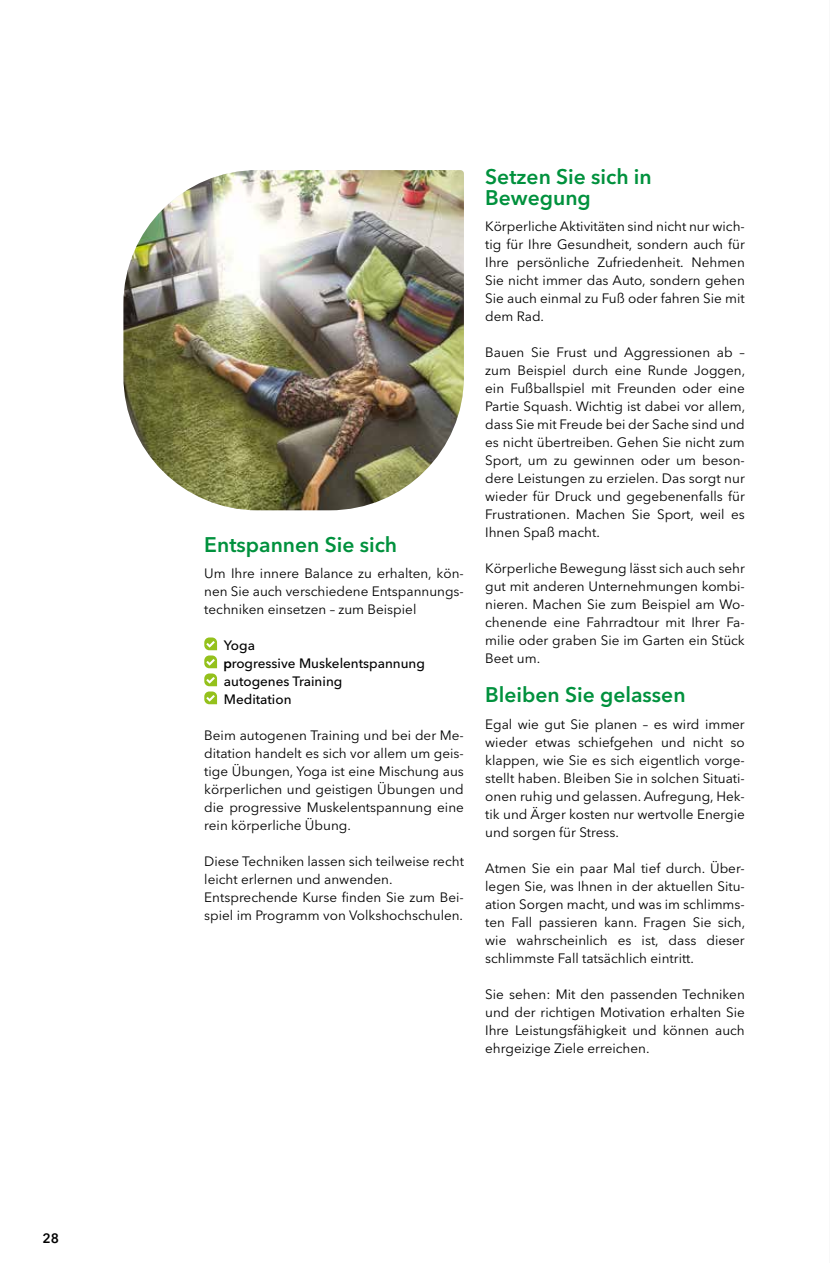
<style>
.page{position:relative;width:830px;height:1263px;background:#fff}
.page>*{position:absolute;margin:0;border:0;box-sizing:border-box;transform-origin:0 0}
.t1{font:600 21px/21px "Avenir Next LT Pro";color:#00913d}
.t2{font:13.5px/18px "Avenir Next LT Pro";color:#000;text-align:justify}
.t3{font:500 13.5px/18px "Avenir Next LT Pro";color:#000}
.t4{font:600 13.5px "Avenir Next LT Pro";color:#000}
.s1{font-weight:600}
</style>
<div class="page">
<svg style="left:204px;top:637px;width:13px;height:67px"></svg>
<img style="left:123px;top:170px;width:340px;height:340px">
<hr style="left:828px;top:0;width:1px;height:1263px;background:#f6f6f6">
<p class="t4" style="left:43px;top:1230px;width:18px">28</p>
<h1 class="t1" style="left:204px;top:534px;width:194px">Entspannen Sie sich</h1>
<p class="t2" style="left:204px;top:564px;width:261px">Um Ihre innere Balance zu erhalten, kön&shy;nen Sie auch verschiedene Entspannungs&shy;techniken einsetzen – zum Beispiel</p>
<p class="t3" style="left:223px;top:636px;width:203px">Yoga<br><span class="s1">p</span>rogressive Muskelentspannung autogenes Training<br>Meditation</p>
<p class="t2" style="left:204px;top:726px;width:261px">Beim autogenen Training und bei der Me&shy;ditation handelt es sich vor allem um geis&shy;tige Übungen, Yoga ist eine Mischung aus körperlichen und geistigen Übungen und die progressive Muskelentspannung eine rein körperliche Übung.</p>
<p class="t2" style="left:204px;top:852px;width:261px;text-align:left">Diese Techniken lassen sich teilweise recht leicht erlernen und anwenden.<br>Entsprechende Kurse finden Sie zum Bei&shy;spiel im Programm von Volkshochschulen.</p>
<h1 class="t1" style="left:485px;top:166px;width:168px">Setzen Sie sich in<br>Bewegung</h1>
<p class="t2" style="left:485px;top:218px;width:261px">Körperliche Aktivitäten sind nicht nur wich&shy;tig für Ihre Gesundheit, sondern auch für Ihre persönliche Zufriedenheit. Nehmen Sie nicht immer das Auto, sondern gehen Sie auch einmal zu Fuß oder fahren Sie mit dem Rad.</p>
<p class="t2" style="left:485px;top:344px;width:261px">Bauen Sie Frust und Aggressionen ab – zum Beispiel durch eine Runde Joggen, ein Fußballspiel mit Freunden oder eine Partie Squash. Wichtig ist dabei vor allem, dass Sie mit Freude bei der Sache sind und es nicht übertreiben. Gehen Sie nicht zum Sport, um zu gewinnen oder um beson&shy;dere Leistungen zu erzielen. Das sorgt nur wieder für Druck und gegebenenfalls für Frustrationen. Machen Sie Sport, weil es Ihnen Spaß macht.</p>
<p class="t2" style="left:485px;top:560px;width:261px">Körperliche Bewegung lässt sich auch sehr gut mit anderen Unternehmungen kombi&shy;nieren. Machen Sie zum Beispiel am Wo&shy;chenende eine Fahrradtour mit Ihrer Fa&shy;milie oder graben Sie im Garten ein Stück Beet um.</p>
<h1 class="t1" style="left:485px;top:684px;width:202px">Bleiben Sie gelassen</h1>
<p class="t2" style="left:485px;top:715px;width:261px">Egal wie gut Sie planen – es wird immer wieder etwas schiefgehen und nicht so klappen, wie Sie es sich eigentlich vorge&shy;stellt haben. Bleiben Sie in solchen Situati&shy;onen ruhig und gelassen. Aufregung, Hek&shy;tik und Ärger kosten nur wertvolle Energie und sorgen für Stress.</p>
<p class="t2" style="left:485px;top:859px;width:261px">Atmen Sie ein paar Mal tief durch. Über&shy;legen Sie, was Ihnen in der aktuellen Situ&shy;ation Sorgen macht, und was im schlimms&shy;ten Fall passieren kann. Fragen Sie sich, wie wahrscheinlich es ist, dass dieser schlimmste Fall tatsächlich eintritt.</p>
<p class="t2" style="left:485px;top:985px;width:261px">Sie sehen: Mit den passenden Techniken und der richtigen Motivation erhalten Sie Ihre Leistungsfähigkeit und können auch ehrgeizige Ziele erreichen.</p>
</div>
